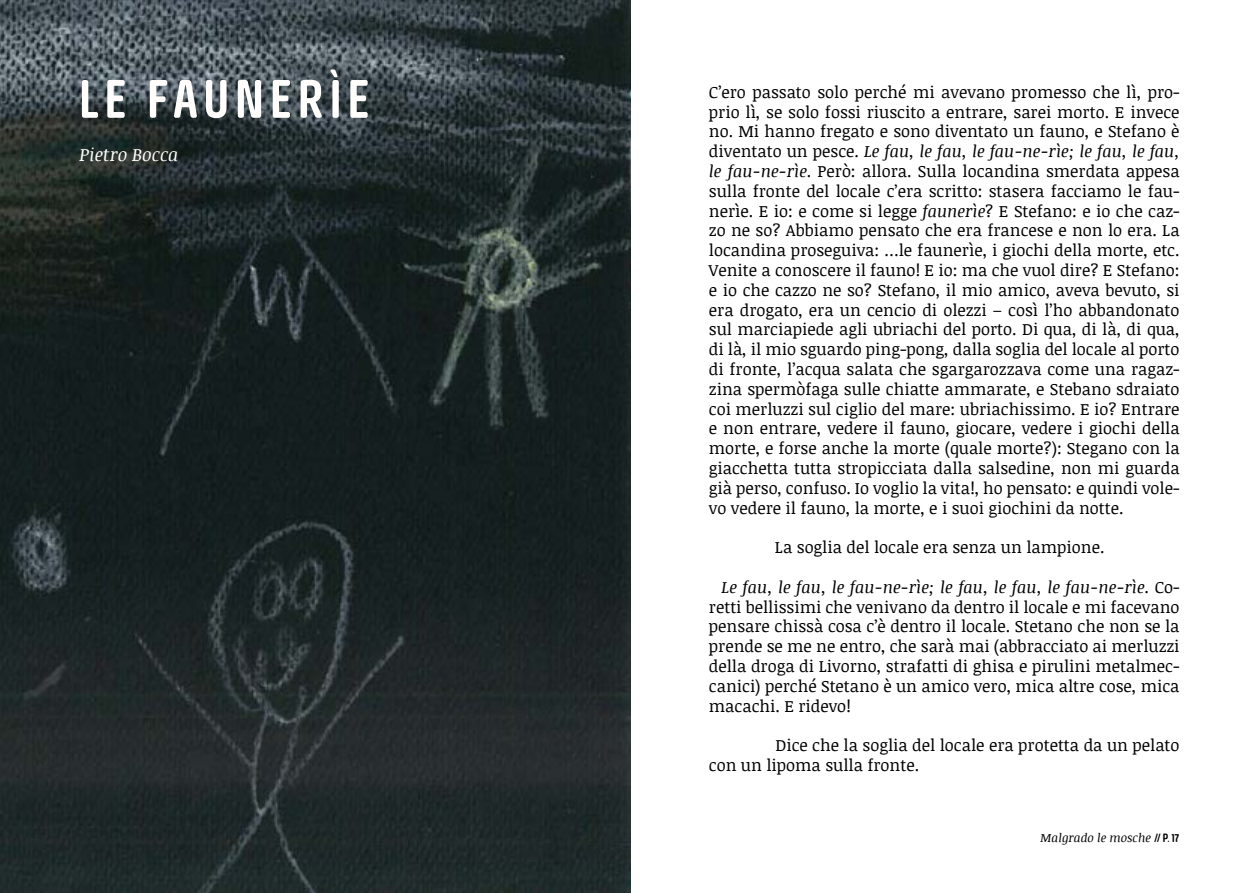
<style>
.page{position:relative;width:1259px;height:893px;background:#fff}
.page>*{position:absolute;margin:0;border:0;box-sizing:border-box;transform-origin:0 0}
.t1{font:500 54px "Bevellier";color:#fffefd}
.t2{font:italic 18px "Noticia Text";color:#fffefd}
.t3{font:16.5px/19.8px "Noticia Text";color:#000;text-align:justify}
.t4{font:italic 12px "Noticia Text";color:#000}
.s1{font-style:italic}
.s2{font-family:"Bevellier";font-weight:500;font-style:normal}
</style>
<div class="page">
<img style="left:0;top:0;width:630px;height:893px">
<h1 class="t1" style="left:79px;top:68px;width:123px">LE FAUNERÌE</h1>
<p class="t2" style="left:79px;top:142px;width:100px">Pietro Bocca</p>
<p class="t3" style="left:709px;top:81px;width:472px">C’ero passato solo perché mi avevano promesso che lì, pro&shy;prio lì, se solo fossi riuscito a entrare, sarei morto. E invece no. Mi hanno fregato e sono diventato un fauno, e Stefano è diventato un pesce. <span class="s1">Le fau, le fau, le fau-ne-rìe; le fau, le fau, le fau-ne-rìe</span>. Però: allora. Sulla locandina smerdata appesa sulla fronte del locale c’era scritto: stasera facciamo le fau&shy;nerìe. E io: e come si legge <span class="s1">faunerìe</span>? E Stefano: e io che caz&shy;zo ne so? Abbiamo pensato che era francese e non lo era. La locandina proseguiva: …le faunerìe, i giochi della morte, etc.<br>Venite a conoscere il fauno! E io: ma che vuol dire? E Stefano: e io che cazzo ne so? Stefano, il mio amico, aveva bevuto, si era drogato, era un cencio di olezzi – così l’ho abbandonato sul marciapiede agli ubriachi del porto. Di qua, di là, di qua, di là, il mio sguardo ping-pong, dalla soglia del locale al porto di fronte, l’acqua salata che sgargarozzava come una ragaz&shy;zina spermòfaga sulle chiatte ammarate, e Stebano sdraiato coi merluzzi sul ciglio del mare: ubriachissimo. E io? Entrare e non entrare, vedere il fauno, giocare, vedere i giochi della morte, e forse anche la morte (quale morte?): Stegano con la giacchetta tutta stropicciata dalla salsedine, non mi guarda già perso, confuso. Io voglio la vita!, ho pensato: e quindi vole&shy;vo vedere il fauno, la morte, e i suoi giochini da notte.</p>
<p class="t3" style="left:775px;top:537px;width:331px">La soglia del locale era senza un lampione.</p>
<p class="t3" style="left:709px;top:576px;width:472px;text-indent:13px"><span class="s1">Le fau, le fau, le fau-ne-rìe; le fau, le fau, le fau-ne-rìe</span>. Co&shy;retti bellissimi che venivano da dentro il locale e mi facevano pensare chissà cosa c’è dentro il locale. Stetano che non se la prende se me ne entro, che sarà mai (abbracciato ai merluzzi della droga di Livorno, strafatti di ghisa e pirulini metalmec&shy;canici) perché Stetano è un amico vero, mica altre cose, mica macachi. E ridevo!</p>
<p class="t3" style="left:709px;top:735px;width:472px;text-indent:66px">Dice che la soglia del locale era protetta da un pelato con un lipoma sulla fronte.</p>
<p class="t4" style="left:1040px;top:829px;width:140px">Malgrado le mosche <span class="s2">// P. 17</span></p>
</div>
